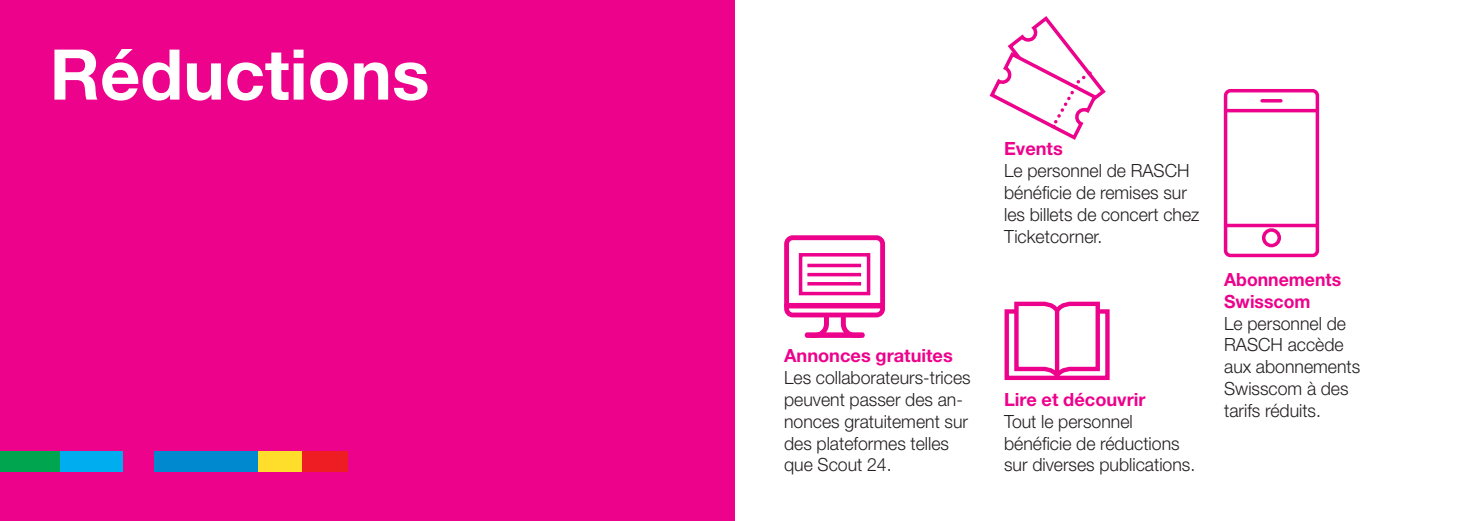
<style>
.page{position:relative;width:1469px;height:521px;background:#fff}
.page>*{position:absolute;margin:0;border:0;box-sizing:border-box;transform-origin:0 0}
.t1{font:700 70px "Helvetica Neue LT Std";color:#fff}
.t2{font:300 18.2px/21.9px "Helvetica Neue LT Std";color:#231f20}
.t3{font:700 18.2px/21.9px "Helvetica Neue LT Std";color:#ed028c}
</style>
<div class="page">
<div style="left:0;top:0;width:734px;height:521px;background:#ed028c"></div>
<svg style="left:989px;top:16px;width:117px;height:124px"></svg>
<div style="left:1004px;top:309px;width:105px;height:71px;border:4px solid #ed028c"></div>
<svg style="left:1012px;top:301px;width:90px;height:80px"></svg>
<div style="left:1054px;top:310px;width:5px;height:68px;background:#ed028c"></div>
<div style="left:1223px;top:89px;width:96px;height:168px;border:4px solid #ed028c;border-radius:5px"></div>
<hr style="left:1224px;top:109px;width:93px;height:3px;background:#ed028c">
<hr style="left:1224px;top:224px;width:93px;height:3px;background:#ed028c">
<svg style="left:1261px;top:99px;width:19px;height:4px"></svg>
<div style="left:1261px;top:228px;width:19px;height:19px;border:4px solid #ed028c;border-radius:50%"></div>
<svg style="left:784px;top:235px;width:101px;height:103px"></svg>
<div style="left:804px;top:332px;width:60px;height:6px;border:2px solid #ed028c;border-radius:2px"></div>
<div style="left:784px;top:303px;width:100px;height:5px;border:2px solid #ed028c;border-radius:2px"></div>
<div style="left:798px;top:253px;width:72px;height:42px;border:4px solid #ed028c"></div>
<hr style="left:807px;top:264px;width:54px;height:3px;background:#ed028c">
<hr style="left:807px;top:273px;width:54px;height:3px;background:#ed028c">
<hr style="left:807px;top:282px;width:54px;height:3px;background:#ed028c">
<div style="left:0;top:451px;width:60px;height:20px;background:#00a54f"></div>
<div style="left:302px;top:451px;width:46px;height:20px;background:#ee1d23"></div>
<div style="left:258px;top:451px;width:44px;height:20px;background:#ffdd2b"></div>
<div style="left:60px;top:451px;width:62px;height:20px;background:#00aeef"></div>
<div style="left:154px;top:451px;width:104px;height:20px;background:#0089cf"></div>
<h1 class="t1" style="left:50px;top:31px;width:381px">Réductions</h1>
<p class="t3" style="left:784px;top:344px;width:170px">Annonces gratuites</p>
<p class="t2" style="left:784px;top:366px;width:188px">Les collaborateurs-trices peuvent passer des an&shy;nonces gratuitement sur des plateformes telles que Scout 24.</p>
<p class="t3" style="left:1004px;top:137px;width:60px">Events</p>
<p class="t2" style="left:1004px;top:159px;width:197px">Le personnel de RASCH bénéficie de remises sur les billets de concert chez<br>Ticketcorner.</p>
<p class="t3" style="left:1004px;top:388px;width:143px">Lire et découvrir</p>
<p class="t2" style="left:1004px;top:410px;width:193px">Tout le personnel bénéficie de réductions sur diverses publications.</p>
<p class="t3" style="left:1224px;top:268px;width:119px">Abonnements<br>Swisscom</p>
<p class="t2" style="left:1224px;top:312px;width:138px">Le personnel de<br>RASCH accède aux abonnements<br>Swisscom à des tarifs réduits.</p>
</div>
